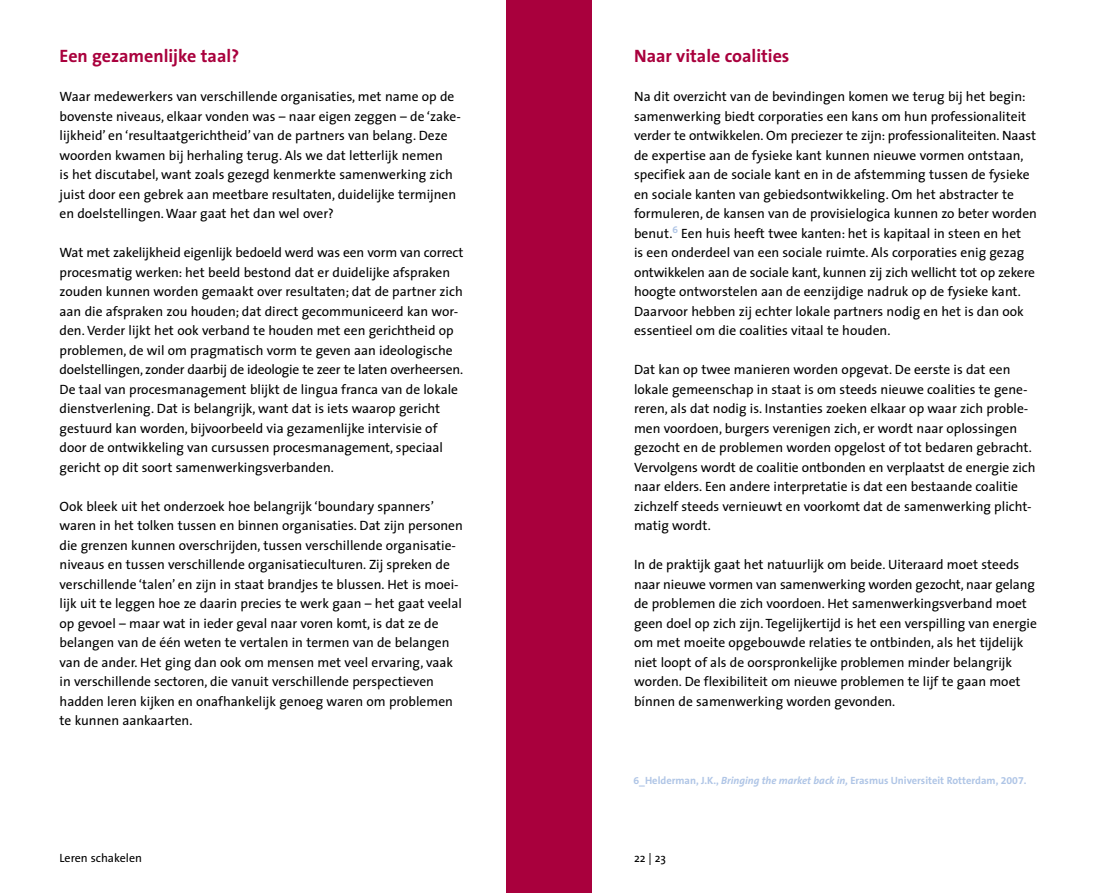
<style>
.page{position:relative;width:1098px;height:893px;background:#fff}
.page>*{position:absolute;margin:0;border:0;box-sizing:border-box;transform-origin:0 0}
.t1{font:700 18px "The Sans B7";color:#a9003d}
.t2{font:13.5px/19.5px "The Sans";color:#000}
.t3{font:12px "The Sans";color:#000}
.t4{font:700 10.5px "The Sans B7";color:#afc5e6}
.s1{font-family:"The Sans";font-style:italic}
</style>
<div class="page">
<div style="left:549px;top:0;width:42px;height:893px;background:#a9003d"></div>
<div style="left:506px;top:0;width:43px;height:893px;background:#a9003d"></div>
<h1 class="t1" style="left:60px;top:46px;width:181px">Een gezamenlijke taal?</h1>
<p class="t2" style="left:60px;top:86px;width:402px">Waar medewerkers van verschillende organisaties, met name op de bovenste niveaus, elkaar vonden was – naar eigen zeggen – de ‘zake&shy;lijkheid’ en ‘resultaatgerichtheid’ van de partners van belang. Deze woorden kwamen bij herhaling terug. Als we dat letterlijk nemen<br>is het discutabel, want zoals gezegd kenmerkte samenwerking zich juist door een gebrek aan meetbare resultaten, duidelijke termijnen en doelstellingen. Waar gaat het dan wel over?</p>
<p class="t2" style="left:60px;top:242px;width:405px">Wat met zakelijkheid eigenlijk bedoeld werd was een vorm van correct procesmatig werken: het beeld bestond dat er duidelijke afspraken zouden kunnen worden gemaakt over resultaten; dat de partner zich aan die afspraken zou houden; dat direct gecommuniceerd kan wor&shy;den. Verder lijkt het ook verband te houden met een gerichtheid op problemen, de wil om pragmatisch vorm te geven aan ideologische doelstellingen, zonder daarbij de ideologie te zeer te laten overheersen.<br>De taal van procesmanagement blijkt de lingua franca van de lokale dienstverlening. Dat is belangrijk, want dat is iets waarop gericht gestuurd kan worden, bijvoorbeeld via gezamenlijke intervisie of door de ontwikkeling van cursussen procesmanagement, speciaal gericht op dit soort samenwerkingsverbanden.</p>
<p class="t2" style="left:60px;top:496px;width:404px">Ook bleek uit het onderzoek hoe belangrijk ‘boundary spanners’ waren in het tolken tussen en binnen organisaties. Dat zijn personen die grenzen kunnen overschrijden, tussen verschillende organisatie&shy;niveaus en tussen verschillende organisatieculturen. Zij spreken de verschillende ‘talen’ en zijn in staat brandjes te blussen. Het is moei&shy;lijk uit te leggen hoe ze daarin precies te werk gaan – het gaat veelal op gevoel – maar wat in ieder geval naar voren komt, is dat ze de belangen van de één weten te vertalen in termen van de belangen van de ander. Het ging dan ook om mensen met veel ervaring, vaak in verschillende sectoren, die vanuit verschillende perspectieven hadden leren kijken en onafhankelijk genoeg waren om problemen te kunnen aankaarten.</p>
<p class="t3" style="left:60px;top:847px;width:84px">Leren schakelen</p>
<h1 class="t1" style="left:634px;top:46px;width:157px">Naar vitale coalities</h1>
<p class="t2" style="left:634px;top:86px;width:404px">Na dit overzicht van de bevindingen komen we terug bij het begin: samenwerking biedt corporaties een kans om hun professionaliteit verder te ontwikkelen. Om preciezer te zijn: professionaliteiten. Naast de expertise aan de fysieke kant kunnen nieuwe vormen ontstaan, specifiek aan de sociale kant en in de afstemming tussen de fysieke en sociale kanten van gebiedsontwikkeling. Om het abstracter te formuleren, de kansen van de provisielogica kunnen zo beter worden benut.<sup>6</sup> Een huis heeft twee kanten: het is kapitaal in steen en het<br>is een onderdeel van een sociale ruimte. Als corporaties enig gezag ontwikkelen aan de sociale kant, kunnen zij zich wellicht tot op zekere hoogte ontworstelen aan de eenzijdige nadruk op de fysieke kant.<br>Daarvoor hebben zij echter lokale partners nodig en het is dan ook essentieel om die coalities vitaal te houden.</p>
<p class="t2" style="left:634px;top:359px;width:403px">Dat kan op twee manieren worden opgevat. De eerste is dat een lokale gemeenschap in staat is om steeds nieuwe coalities te gene&shy;reren, als dat nodig is. Instanties zoeken elkaar op waar zich proble&shy;men voordoen, burgers verenigen zich, er wordt naar oplossingen gezocht en de problemen worden opgelost of tot bedaren gebracht.<br>Vervolgens wordt de coalitie ontbonden en verplaatst de energie zich naar elders. Een andere interpretatie is dat een bestaande coalitie zichzelf steeds vernieuwt en voorkomt dat de samenwerking plicht&shy;matig wordt.</p>
<p class="t2" style="left:634px;top:554px;width:404px">In de praktijk gaat het natuurlijk om beide. Uiteraard moet steeds naar nieuwe vormen van samenwerking worden gezocht, naar gelang de problemen die zich voordoen. Het samenwerkingsverband moet geen doel op zich zijn. Tegelijkertijd is het een verspilling van energie om met moeite opgebouwde relaties te ontbinden, als het tijdelijk niet loopt of als de oorspronkelijke problemen minder belangrijk worden. De flexibiliteit om nieuwe problemen te lijf te gaan moet bínnen de samenwerking worden gevonden.</p>
<p class="t4" style="left:633px;top:774px;width:394px">6_Helderman, J.K., <span class="s1">Bringing the market back in,</span> Erasmus Universiteit Rotterdam, 2007.</p>
<p class="t3" style="left:634px;top:847px;width:32px">22 | 23</p>
</div>
